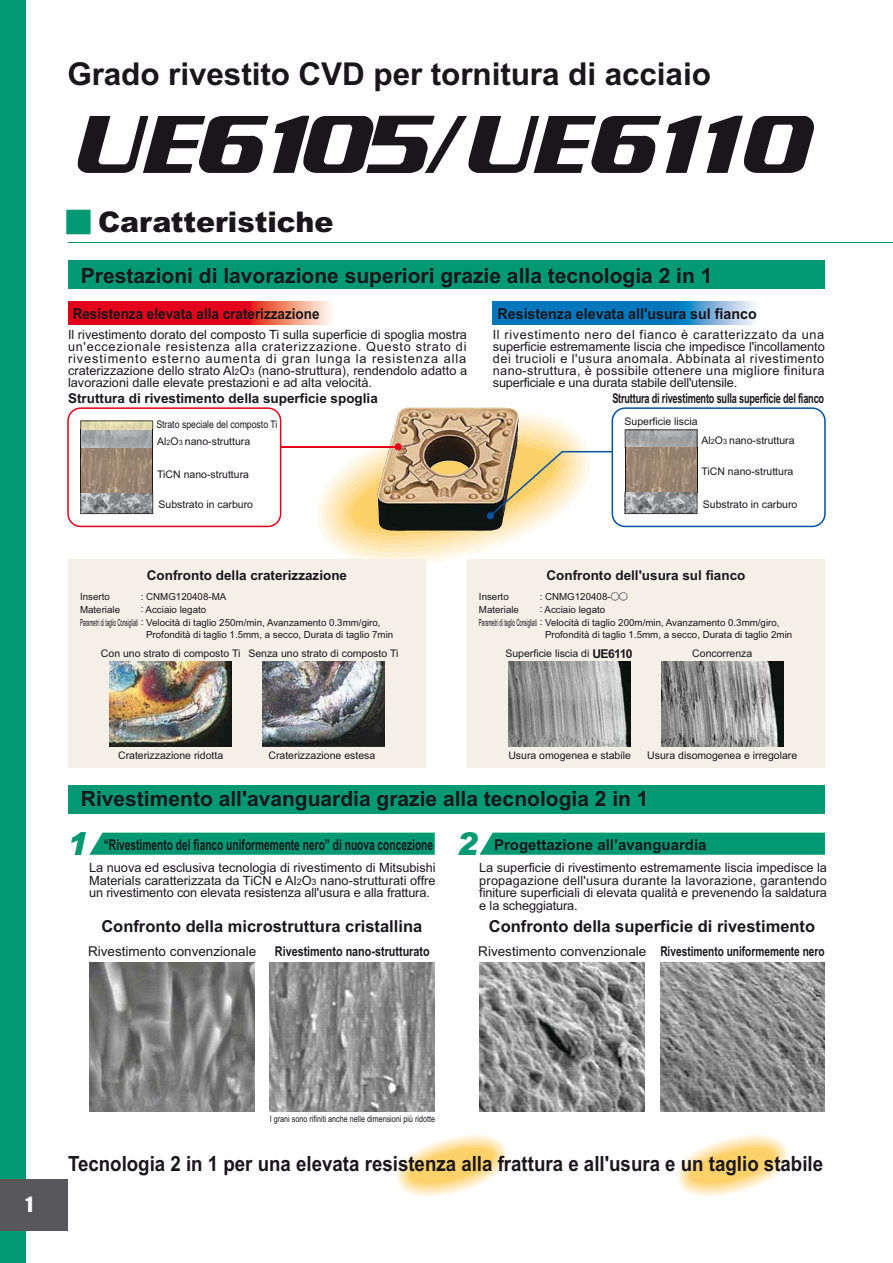
<style>
.page{position:relative;width:893px;height:1263px;background:#fff}
.page>*{position:absolute;margin:0;border:0;box-sizing:border-box;transform-origin:0 0}
.t1{font:90px "MMC English Logo";letter-spacing:-.08em;color:#1a171c}
.t2{font:700 31.5px "Arial";letter-spacing:-.005em;color:#1a171c}
.t3{font:italic 900 31.5px "Arial";color:#009974}
.t4{font:900 28.5px "Arial";color:#1a171c}
.t5{font:700 21px "Arial";color:#1a171c}
.t6{font:700 21px "Arial";color:#1a171c;scale:.89 1}
.t7{font:19.5px "Impact";color:#fff}
.t8{font:700 16.5px "Arial";color:#1a171c}
.t9{font:700 15px "Arial";color:#1a171c;scale:.68 1}
.t10{font:700 15px "Arial";color:#1a171c;scale:.9 1}
.t11{font:700 15px "Arial";color:#1a171c;scale:.95 1}
.t12{font:700 15px "Arial";color:#1a171c}
.t13{font:700 13.5px "Arial";color:#1a171c}
.t14{font:13.5px "Arial";color:#1a171c}
.t15{font:700 13.5px "Arial";letter-spacing:-.02em;color:#1a171c;scale:.68 1}
.t16{font:700 13.5px "Arial";color:#1a171c;scale:.75 1}
.t17{font:700 13.5px "Arial";color:#1a171c;scale:.8 1}
.t18{font:12.75px/12px "Arial";letter-spacing:-.01em;color:#1a171c;text-align:justify}
.t19{font:10.5px "Arial";color:#1a171c}
.t20{font:10.5px "Arial";color:#1a171c;scale:.83 1}
.t21{font:9.75px/12.8px "Arial";color:#1a171c}
.t22{font:9px "Arial";color:#1a171c;scale:.8 1}
.s1{font-family:"MAK";font-weight:400;font-size:27px;color:#009974}
.s2{font-size:8.85px}
.s3{font-size:7.35px}
.s4{font-family:"MAK";font-size:9.3px}
.s5{font-weight:700;font-size:12.15px}
</style>
<div class="page">
<svg style="left:68px;top:301px;width:263px;height:23px;background:#e62d38"></svg>
<svg style="left:493px;top:301px;width:262px;height:23px;background:#2589c6"></svg>
<div style="left:0;top:0;width:26px;height:1263px;background:#009974"></div>
<div style="left:0;top:1179px;width:68px;height:51px;background:#58585a"></div>
<svg style="left:396px;top:1135px;width:111px;height:62px"></svg>
<svg style="left:677px;top:1135px;width:111px;height:62px"></svg>
<hr style="left:68px;top:242px;width:825px;height:1px;background:#009974">
<div style="left:89px;top:833px;width:346px;height:22px;background:#009974"></div>
<div style="left:480px;top:833px;width:345px;height:22px;background:#009974"></div>
<div style="left:467px;top:559px;width:358px;height:208px;background:#f5f0e7"></div>
<div style="left:68px;top:559px;width:358px;height:208px;background:#f5f0e7"></div>
<div style="left:68px;top:260px;width:757px;height:29px;background:#009974"></div>
<div style="left:68px;top:785px;width:757px;height:28px;background:#009974"></div>
<img style="left:109px;top:662px;width:123px;height:84px">
<img style="left:262px;top:662px;width:122px;height:84px">
<img style="left:508px;top:662px;width:123px;height:84px">
<img style="left:661px;top:662px;width:122px;height:84px">
<img style="left:90px;top:962px;width:165px;height:149px">
<img style="left:270px;top:962px;width:165px;height:149px">
<img style="left:480px;top:962px;width:165px;height:149px">
<img style="left:660px;top:962px;width:165px;height:149px">
<hr style="left:281px;top:446px;width:117px;height:2px;background:#e2001a">
<svg style="left:67px;top:407px;width:214px;height:120px"></svg>
<svg style="left:318px;top:407px;width:508px;height:156px"></svg>
<p class="t2" style="left:67px;top:62px;width:645px">Grado rivestito CVD per tornitura di acciaio</p>
<p class="t1" style="left:67px;top:98px;width:744px">UE6105/UE6110</p>
<p class="t4" style="left:66px;top:212px;width:269px"><span class="s1">y</span> Caratteristiche</p>
<p class="t5" style="left:81px;top:268px;width:633px">Prestazioni di lavorazione superiori grazie alla tecnologia 2 in 1</p>
<p class="t10" style="left:73px;top:308px;width:276px">Resistenza elevata alla craterizzazione</p>
<p class="t11" style="left:497px;top:308px;width:274px">Resistenza elevata all'usura sul fianco</p>
<p class="t18" style="left:68px;top:329px;width:401px">Il rivestimento dorato del composto Ti sulla superficie di spoglia mostra un'eccezionale resistenza alla craterizzazione. Questo strato di rivestimento esterno aumenta di gran lunga la resistenza alla craterizzazione dello strato Al<span class="s2">2</span>O<span class="s2">3</span> (nano-struttura), rendendolo adatto a lavorazioni dalle elevate prestazioni e ad alta velocità.</p>
<p class="t18" style="left:493px;top:329px;width:333px">Il rivestimento nero del fianco è caratterizzato da una superficie estremamente liscia che impedisce l'incollamento dei trucioli e l'usura anomala. Abbinata al rivestimento nano-struttura, è possibile ottenere una migliore finitura superficiale e una durata stabile dell'utensile.</p>
<p class="t13" style="left:68px;top:393px;width:311px">Struttura di rivestimento della superficie spoglia</p>
<p class="t15" style="left:612px;top:393px;width:313px">Struttura di rivestimento sulla superficie del fianco</p>
<p class="t20" style="left:156px;top:421px;width:147px">Strato speciale del composto Ti</p>
<p class="t19" style="left:625px;top:418px;width:74px">Superficie liscia</p>
<p class="t19" style="left:157px;top:437px;width:95px">Al<span class="s3">2</span>O<span class="s3">3</span> nano-struttura</p>
<p class="t19" style="left:701px;top:436px;width:95px">Al<span class="s3">2</span>O<span class="s3">3</span> nano-struttura</p>
<p class="t19" style="left:157px;top:470px;width:93px">TiCN nano-struttura</p>
<p class="t19" style="left:701px;top:468px;width:93px">TiCN nano-struttura</p>
<p class="t19" style="left:159px;top:500px;width:96px">Substrato in carburo</p>
<p class="t19" style="left:703px;top:500px;width:96px">Substrato in carburo</p>
<p class="t13" style="left:147px;top:570px;width:202px">Confronto della craterizzazione</p>
<p class="t13" style="left:546px;top:570px;width:200px">Confronto dell'usura sul fianco</p>
<p class="t21" style="left:540px;top:591px;width:90px">: CNMG120408-<span class="s4">oo </span>: Acciaio legato</p>
<p class="t21" style="left:545px;top:629px;width:249px">Profondità di taglio 1.5mm, a secco, Durata di taglio 2min</p>
<p class="t21" style="left:141px;top:591px;width:87px">: CNMG120408-MA : Acciaio legato</p>
<p class="t21" style="left:146px;top:629px;width:249px">Profondità di taglio 1.5mm, a secco, Durata di taglio 7min</p>
<p class="t21" style="left:479px;top:591px;width:302px">Inserto<br>Materiale<br>Parametri di taglio Consigliati : Velocità di taglio 200m/min, Avanzamento 0.3mm/giro,</p>
<p class="t21" style="left:80px;top:591px;width:302px">Inserto<br>Materiale<br>Parametri di taglio Consigliati : Velocità di taglio 250m/min, Avanzamento 0.3mm/giro,</p>
<p class="t19" style="left:101px;top:649px;width:141px">Con uno strato di composto Ti</p>
<p class="t19" style="left:248px;top:649px;width:151px">Senza uno strato di composto Ti</p>
<p class="t19" style="left:118px;top:751px;width:107px">Craterizzazione ridotta</p>
<p class="t19" style="left:268px;top:751px;width:108px">Craterizzazione estesa</p>
<p class="t19" style="left:505px;top:649px;width:129px">Superficie liscia di <span class="s5">UE6110</span></p>
<p class="t19" style="left:692px;top:649px;width:62px">Concorrenza</p>
<p class="t19" style="left:508px;top:751px;width:124px">Usura omogenea e stabile</p>
<p class="t19" style="left:647px;top:751px;width:151px">Usura disomogenea e irregolare</p>
<p class="t5" style="left:81px;top:791px;width:569px">Rivestimento all'avanguardia grazie alla tecnologia 2 in 1</p>
<p class="t3" style="left:66px;top:825px;width:23px">1</p>
<p class="t3" style="left:456px;top:825px;width:23px">2</p>
<p class="t9" style="left:104px;top:839px;width:486px">“Rivestimento del fianco uniformemente nero” di nuova concezione</p>
<p class="t12" style="left:494px;top:839px;width:214px">Progettazione all’avanguardia</p>
<p class="t18" style="left:479px;top:862px;width:349px;line-height:12.8px">La superficie di rivestimento estremamente liscia impedisce la propagazione dell'usura durante la lavorazione, garantendo finiture superficiali di elevata qualità e prevenendo la saldatura e la scheggiatura.</p>
<p class="t18" style="left:89px;top:862px;width:348px;line-height:12.8px">La nuova ed esclusiva tecnologia di rivestimento di Mitsubishi Materials caratterizzata da TiCN e Al<span class="s2">2</span>O<span class="s2">3</span> nano-strutturati offre un rivestimento con elevata resistenza all'usura e alla frattura.</p>
<p class="t8" style="left:101px;top:920px;width:322px">Confronto della microstruttura cristallina</p>
<p class="t17" style="left:275px;top:946px;width:195px">Rivestimento nano-strutturato</p>
<p class="t14" style="left:478px;top:946px;width:170px">Rivestimento convenzionale</p>
<p class="t8" style="left:489px;top:920px;width:328px">Confronto della superficie di rivestimento</p>
<p class="t16" style="left:660px;top:946px;width:221px">Rivestimento uniformemente nero</p>
<p class="t14" style="left:88px;top:946px;width:170px">Rivestimento convenzionale</p>
<p class="t7" style="left:25px;top:1198px;width:9px">1</p>
<p class="t22" style="left:270px;top:1116px;width:208px">I grani sono rifiniti anche nelle dimensioni più ridotte</p>
<p class="t6" style="left:68px;top:1156px;width:850px">Tecnologia 2 in 1 per una elevata resistenza alla frattura e all'usura e un taglio stabile</p>
</div>
